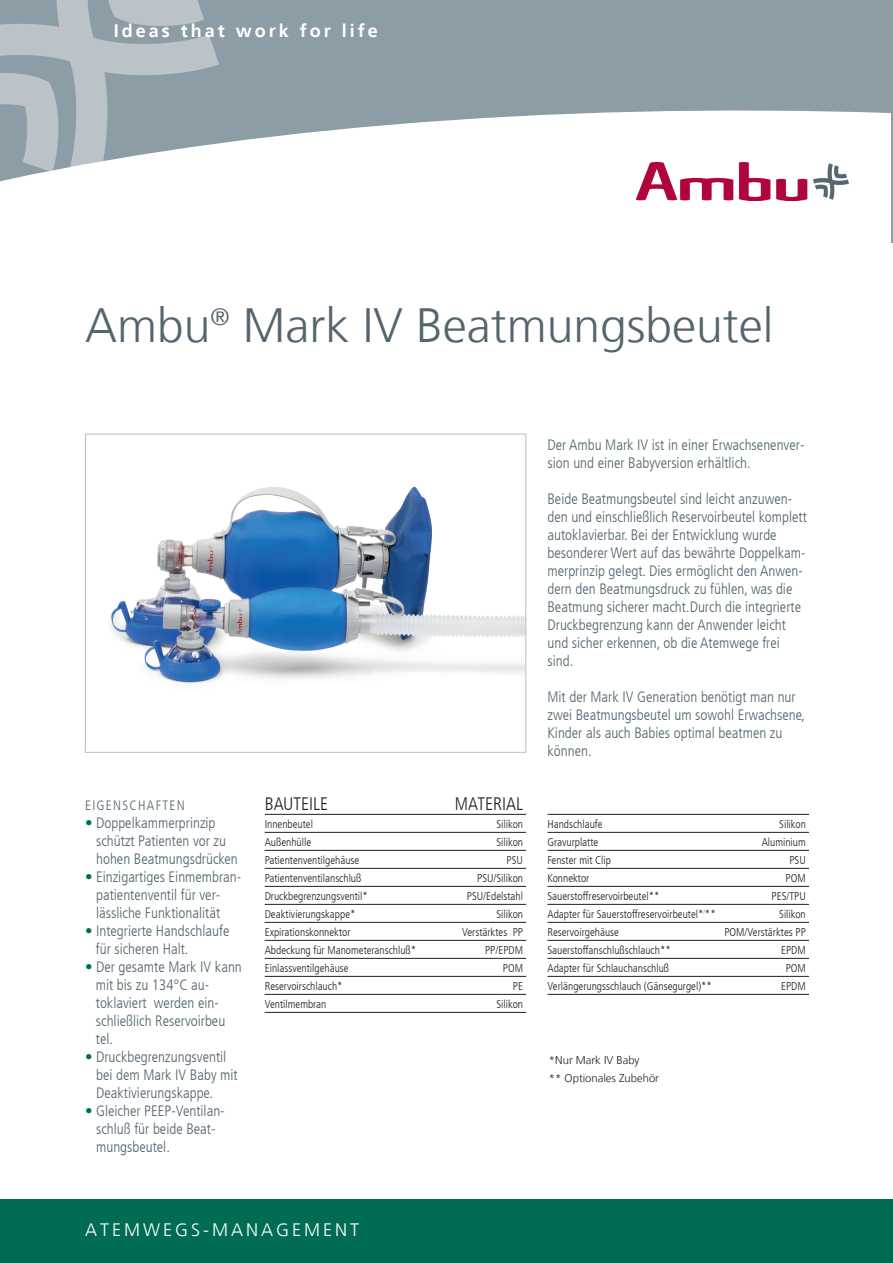
<style>
.page{position:relative;width:893px;height:1263px;background:#fff}
.page>*{position:absolute;margin:0;border:0;box-sizing:border-box;transform-origin:0 0}
.t1{font:300 48px "Frutiger LT";color:#53656e}
.t2{font:700 18px "Frutiger LT";letter-spacing:.165em;color:#fff}
.t3{font:300 18px "Frutiger LT";letter-spacing:.165em;color:#fff}
.t4{font:300 condensed 18px "Frutiger LT";color:#231f20}
.t5{font:300 condensed 15px/18px "Frutiger LT";color:#53656e}
.t6{font:300 condensed 13.5px "Frutiger LT";letter-spacing:.095em;color:#53656e}
.t7{font:300 condensed 11.25px "Frutiger LT";color:#231f20}
.t8{font:300 11.25px/18px "Frutiger LT";color:#231f20}
.s1{color:#006c53}
</style>
<div class="page">
<div style="left:0;top:0;width:892px;height:242px;background:#8d9da6"></div>
<img style="left:0;top:0;width:219px;height:111px">
<div style="left:0;top:1199px;width:893px;height:64px;background:#006c53"></div>
<svg style="left:0;top:111px;width:891px;height:131px;background:#eef0f2"></svg>
<div style="left:636px;top:162px;width:213px;height:65px;background:#fff"></div>
<img style="left:636px;top:162px;width:213px;height:39px">
<img style="left:110px;top:486px;width:414px;height:198px">
<div style="left:85px;top:434px;width:441px;height:319px;border:1px solid #bcbdc0"></div>
<hr style="left:265px;top:814px;width:261px;height:1px;background:#231f20">
<hr style="left:265px;top:832px;width:261px;height:1px;background:#231f20">
<hr style="left:265px;top:850px;width:261px;height:1px;background:#231f20">
<hr style="left:265px;top:868px;width:261px;height:1px;background:#231f20">
<hr style="left:265px;top:886px;width:261px;height:1px;background:#231f20">
<hr style="left:265px;top:904px;width:261px;height:1px;background:#231f20">
<hr style="left:265px;top:922px;width:261px;height:1px;background:#231f20">
<hr style="left:265px;top:940px;width:261px;height:1px;background:#231f20">
<hr style="left:265px;top:958px;width:261px;height:1px;background:#231f20">
<hr style="left:265px;top:976px;width:261px;height:1px;background:#231f20">
<hr style="left:265px;top:994px;width:261px;height:1px;background:#231f20">
<hr style="left:265px;top:1012px;width:261px;height:1px;background:#231f20">
<hr style="left:547px;top:814px;width:262px;height:1px;background:#231f20">
<hr style="left:547px;top:832px;width:262px;height:1px;background:#231f20">
<hr style="left:547px;top:850px;width:262px;height:1px;background:#231f20">
<hr style="left:547px;top:868px;width:262px;height:1px;background:#231f20">
<hr style="left:547px;top:886px;width:262px;height:1px;background:#231f20">
<hr style="left:547px;top:904px;width:262px;height:1px;background:#231f20">
<hr style="left:547px;top:922px;width:262px;height:1px;background:#231f20">
<hr style="left:547px;top:940px;width:262px;height:1px;background:#231f20">
<hr style="left:547px;top:958px;width:262px;height:1px;background:#231f20">
<hr style="left:547px;top:976px;width:262px;height:1px;background:#231f20">
<hr style="left:547px;top:994px;width:262px;height:1px;background:#231f20">
<p class="t2" style="left:114px;top:20px;width:266px">Ideas that work for life</p>
<h1 class="t1" style="left:85px;top:298px;width:690px">Ambu<sup>®</sup> Mark IV Beatmungsbeutel</h1>
<p class="t6" style="left:85px;top:798px;width:101px">EIGENSCHAFTEN</p>
<p class="t5" style="left:96px;top:814px;width:143px;text-indent:-11px"><span class="s1">•</span> Doppelkammerprinzip schützt Patienten vor zu hohen Beatmungsdrücken</p>
<p class="t5" style="left:96px;top:868px;width:147px;text-indent:-11px"><span class="s1">•</span> Einzigartiges Einmembran&shy;patientenventil für ver&shy;lässliche Funktionalität</p>
<p class="t5" style="left:96px;top:922px;width:135px;text-indent:-11px"><span class="s1">•</span> Integrierte Handschlaufe für sicheren Halt.</p>
<p class="t5" style="left:96px;top:958px;width:148px;text-indent:-11px"><span class="s1">•</span> Der gesamte Mark IV kann mit bis zu 134°C au&shy;toklaviert werden ein&shy;schließlich Reservoirbeu tel.</p>
<p class="t5" style="left:96px;top:1048px;width:143px;text-indent:-11px"><span class="s1">•</span> Druckbegrenzungsventil bei dem Mark IV Baby mit<br>Deaktivierungskappe.</p>
<p class="t5" style="left:96px;top:1102px;width:130px;text-indent:-11px"><span class="s1">•</span> Gleicher PEEP-Ventilan&shy;schluß für beide Beat&shy;mungsbeutel.</p>
<p class="t4" style="left:265px;top:794px;width:65px">BAUTEILE</p>
<p class="t4" style="left:455px;top:794px;width:70px">MATERIAL</p>
<p class="t7" style="left:265px;top:818px;width:50px">Innenbeutel</p>
<p class="t7" style="left:496px;top:818px;width:28px">Silikon</p>
<p class="t7" style="left:265px;top:836px;width:48px">Außenhülle</p>
<p class="t7" style="left:496px;top:836px;width:28px">Silikon</p>
<p class="t7" style="left:265px;top:854px;width:96px">Patientenventilgehäuse</p>
<p class="t7" style="left:507px;top:854px;width:18px">PSU</p>
<p class="t7" style="left:265px;top:872px;width:98px">Patientenventilanschluß</p>
<p class="t7" style="left:477px;top:872px;width:47px">PSU/Silikon</p>
<p class="t7" style="left:265px;top:890px;width:105px">Druckbegrenzungsventil*</p>
<p class="t7" style="left:467px;top:890px;width:58px">PSU/Edelstahl</p>
<p class="t7" style="left:265px;top:908px;width:92px">Deaktivierungskappe*</p>
<p class="t7" style="left:496px;top:908px;width:28px">Silikon</p>
<p class="t7" style="left:265px;top:926px;width:87px">Expirationskonnektor</p>
<p class="t7" style="left:462px;top:926px;width:63px">Verstärktes PP</p>
<p class="t7" style="left:265px;top:944px;width:153px">Abdeckung für Manometeranschluß*</p>
<p class="t7" style="left:485px;top:944px;width:40px">PP/EPDM</p>
<p class="t7" style="left:265px;top:962px;width:85px">Einlassventilgehäuse</p>
<p class="t7" style="left:503px;top:962px;width:22px">POM</p>
<p class="t7" style="left:265px;top:980px;width:79px">Reservoirschlauch*</p>
<p class="t7" style="left:513px;top:980px;width:12px">PE</p>
<p class="t7" style="left:265px;top:998px;width:63px">Ventilmembran</p>
<p class="t7" style="left:496px;top:998px;width:28px">Silikon</p>
<p class="t5" style="left:547px;top:436px;width:258px">Der Ambu Mark IV ist in einer Erwachsenenver&shy;sion und einer Babyversion erhältlich.</p>
<p class="t5" style="left:547px;top:490px;width:261px">Beide Beatmungsbeutel sind leicht anzuwen&shy;den und einschließlich Reservoirbeutel komplett autoklavierbar. Bei der Entwicklung wurde besonderer Wert auf das bewährte Doppelkam&shy;merprinzip gelegt. Dies ermöglicht den Anwen&shy;dern den Beatmungsdruck zu fühlen, was die Beatmung sicherer macht.Durch die integrierte Druckbegrenzung kann der Anwender leicht und sicher erkennen, ob die Atemwege frei sind.</p>
<p class="t5" style="left:547px;top:688px;width:259px">Mit der Mark IV Generation benötigt man nur zwei Beatmungsbeutel um sowohl Erwachsene, Kinder als auch Babies optimal beatmen zu können.</p>
<p class="t7" style="left:547px;top:818px;width:57px">Handschlaufe</p>
<p class="t7" style="left:779px;top:818px;width:28px">Silikon</p>
<p class="t7" style="left:547px;top:836px;width:52px">Gravurplatte</p>
<p class="t7" style="left:762px;top:836px;width:46px">Aluminium</p>
<p class="t7" style="left:547px;top:854px;width:65px">Fenster mit Clip</p>
<p class="t7" style="left:789px;top:854px;width:18px">PSU</p>
<p class="t7" style="left:547px;top:872px;width:43px">Konnektor</p>
<p class="t7" style="left:786px;top:872px;width:22px">POM</p>
<p class="t7" style="left:547px;top:890px;width:114px">Sauerstoffreservoirbeutel**</p>
<p class="t7" style="left:771px;top:890px;width:36px">PES/TPU</p>
<p class="t7" style="left:547px;top:908px;width:170px">Adapter für Sauerstoffreservoirbeutel*<sup>/</sup>**</p>
<p class="t7" style="left:779px;top:908px;width:28px">Silikon</p>
<p class="t7" style="left:547px;top:926px;width:73px">Reservoirgehäuse</p>
<p class="t7" style="left:724px;top:926px;width:83px">POM/Verstärktes PP</p>
<p class="t7" style="left:547px;top:944px;width:125px">Sauerstoffanschlußschlauch**</p>
<p class="t7" style="left:781px;top:944px;width:26px">EPDM</p>
<p class="t7" style="left:547px;top:962px;width:123px">Adapter für Schlauchanschluß</p>
<p class="t7" style="left:786px;top:962px;width:22px">POM</p>
<p class="t7" style="left:547px;top:980px;width:166px">Verlängerungsschlauch (Gänsegurgel)**</p>
<p class="t7" style="left:781px;top:980px;width:26px">EPDM</p>
<p class="t8" style="left:549px;top:1051px;width:112px">*Nur Mark IV Baby<br>** Optionales Zubehör</p>
<p class="t3" style="left:85px;top:1219px;width:276px">ATEMWEGS-MANAGEMENT</p>
</div>
